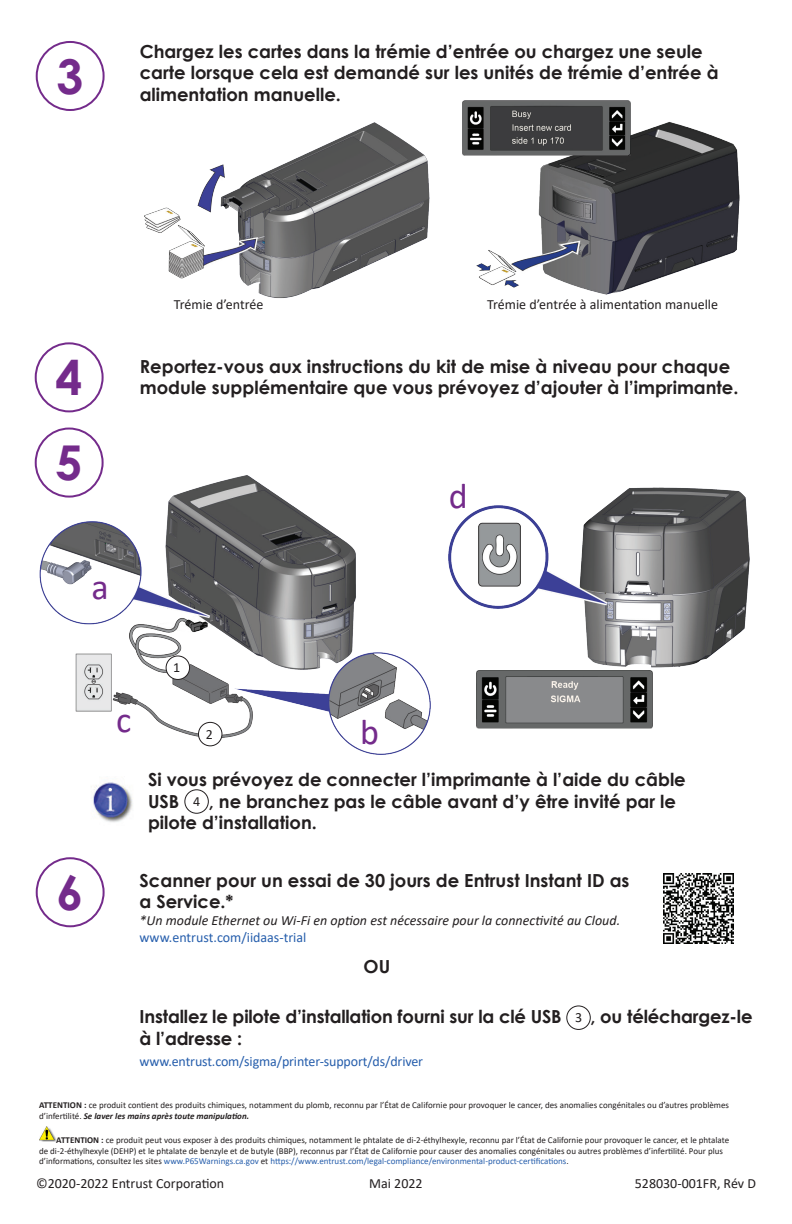
<style>
.page{position:relative;width:792px;height:1224px;background:#fff}
.page>*{position:absolute;margin:0;border:0;box-sizing:border-box;transform-origin:0 0}
.t1{font:700 48px/85.2px "Century Gothic";color:#742b8b}
.t2{font:36px "Calibri";color:#742b8b}
.t3{font:700 18px/21.6px "Century Gothic";color:#231f20}
.t4{font:14px "Calibri";color:#231f20}
.t5{font:14px "Calibri";letter-spacing:-.01em;color:#265eac}
.t6{font:italic 14px "Calibri";color:#231f20}
.t7{font:9px/10.8px "Calibri";color:#231f20}
.s1{font-family:"Calibri";font-weight:400;font-size:14px}
.s2{font-weight:700}
.s3{font-weight:700;font-style:italic}
.s4{color:#265eac}
</style>
<div class="page">
<img style="left:144px;top:122px;width:286px;height:176px">
<div style="left:566px;top:1005px;width:25px;height:25px;border:1px solid #231f20;border-radius:50%"></div>
<img style="left:39px;top:473px;width:391px;height:282px">
<div style="left:36px;top:41px;width:69px;height:70px;border:2px solid #742b8b;border-radius:50%"></div>
<div style="left:35px;top:342px;width:69px;height:70px;border:2px solid #742b8b;border-radius:50%"></div>
<div style="left:35px;top:428px;width:69px;height:70px;border:2px solid #742b8b;border-radius:50%"></div>
<img style="left:449px;top:487px;width:301px;height:185px">
<img style="left:477px;top:670px;width:176px;height:58px">
<img style="left:91px;top:782px;width:42px;height:40px">
<div style="left:184px;top:789px;width:25px;height:25px;border:1px solid #231f20;border-radius:50%"></div>
<div style="left:36px;top:857px;width:69px;height:70px;border:2px solid #742b8b;border-radius:50%"></div>
<div style="left:166px;top:656px;width:24px;height:23px;background:#fff;border-radius:50%"></div>
<div style="left:166px;top:655px;width:24px;height:25px;border:1px solid #231f20;border-radius:50%"></div>
<div style="left:199px;top:722px;width:23px;height:24px;background:#fff;border-radius:50%"></div>
<div style="left:198px;top:722px;width:24px;height:24px;border:1px solid #231f20;border-radius:50%"></div>
<img style="left:39px;top:1126px;width:17px;height:16px">
<img style="left:664px;top:873px;width:70px;height:70px">
<img style="left:477px;top:121px;width:263px;height:174px">
<img style="left:463px;top:100px;width:167px;height:56px">
<h1 class="t1" style="left:56px;top:31px;width:28px">3</h1>
<h3 class="t3" style="left:140px;top:39px;width:580px">Chargez les cartes dans la trémie d’entrée ou chargez une seule carte lorsque cela est demandé sur les unités de trémie d’entrée à alimentation manuelle.</h3>
<h1 class="t1" style="left:55px;top:333px;width:28px">4<br>5</h1>
<h3 class="t4" style="left:174px;top:295px;width:91px">Trémie d’entrée</h3>
<h3 class="t4" style="left:487px;top:295px;width:232px">Trémie d’entrée à alimentation manuelle</h3>
<h3 class="t3" style="left:140px;top:355px;width:600px">Reportez-vous aux instructions du kit de mise à niveau pour chaque module supplémentaire que vous prévoyez d’ajouter à l’imprimante.</h3>
<h2 class="t2" style="left:449px;top:471px;width:20px">d</h2>
<h2 class="t2" style="left:91px;top:562px;width:19px">a</h2>
<h1 class="t1" style="left:56px;top:848px;width:28px">6</h1>
<h3 class="t4" style="left:173px;top:658px;width:9px">1</h3>
<h2 class="t2" style="left:116px;top:695px;width:17px">c</h2>
<h3 class="t4" style="left:206px;top:724px;width:9px">2</h3>
<h2 class="t2" style="left:360px;top:707px;width:20px">b</h2>
<h3 class="t3" style="left:148px;top:767px;width:539px">Si vous prévoyez de connecter l’imprimante à l’aide du câble<br>USB <span class="s1">4</span> , ne branchez pas le câble avant d’y être invité par le pilote d’installation.</h3>
<h3 class="t3" style="left:140px;top:869px;width:491px">Scanner pour un essai de 30 jours de Entrust Instant ID as a Service.*</h3>
<h3 class="t6" style="left:140px;top:911px;width:482px">*Un module Ethernet ou Wi-Fi en option est nécessaire pour la connectivité au Cloud.</h3>
<h3 class="t5" style="left:140px;top:928px;width:168px">www.entrust.com/iidaas-trial</h3>
<h3 class="t3" style="left:364px;top:955px;width:28px">OU</h3>
<h3 class="t3" style="left:140px;top:1005px;width:615px">Installez le pilote d’installation fourni sur la clé USB <span class="s1">3</span> , ou téléchargez-le à l’adresse :</h3>
<h3 class="t5" style="left:140px;top:1051px;width:285px">www.entrust.com/sigma/printer-support/ds/driver</h3>
<p class="t7" style="left:39px;top:1100px;width:692px"><span class="s2">ATTENTION :</span> ce produit contient des produits chimiques, notamment du plomb, reconnu par l’État de Californie pour provoquer le cancer, des anomalies congénitales ou d’autres problèmes d’infertilité. <span class="s3">Se laver les mains après toute manipulation.</span></p>
<p class="t7" style="left:39px;top:1134px;width:692px;text-indent:17px"><span class="s2">ATTENTION :</span> ce produit peut vous exposer à des produits chimiques, notamment le phtalate de di-2-éthylhexyle, reconnu par l’État de Californie pour provoquer le cancer, et le phtalate de di-2-éthylhexyle (DEHP) et le phtalate de benzyle et de butyle (BBP), reconnus par l’État de Californie pour causer des anomalies congénitales ou autres problèmes d’infertilité. Pour plus d’informations, consultez les sites <span class="s4">www.P65Warnings.ca.gov</span> et <span class="s4">https://www.entrust.com/legal-compliance/environmental-product-certifications</span>.</p>
<h3 class="t4" style="left:36px;top:1173px;width:190px">©2020-2022 Entrust Corporation</h3>
<h3 class="t4" style="left:369px;top:1173px;width:55px">Mai 2022</h3>
<h3 class="t4" style="left:635px;top:1173px;width:123px">528030-001FR, Rév D</h3>
</div>
